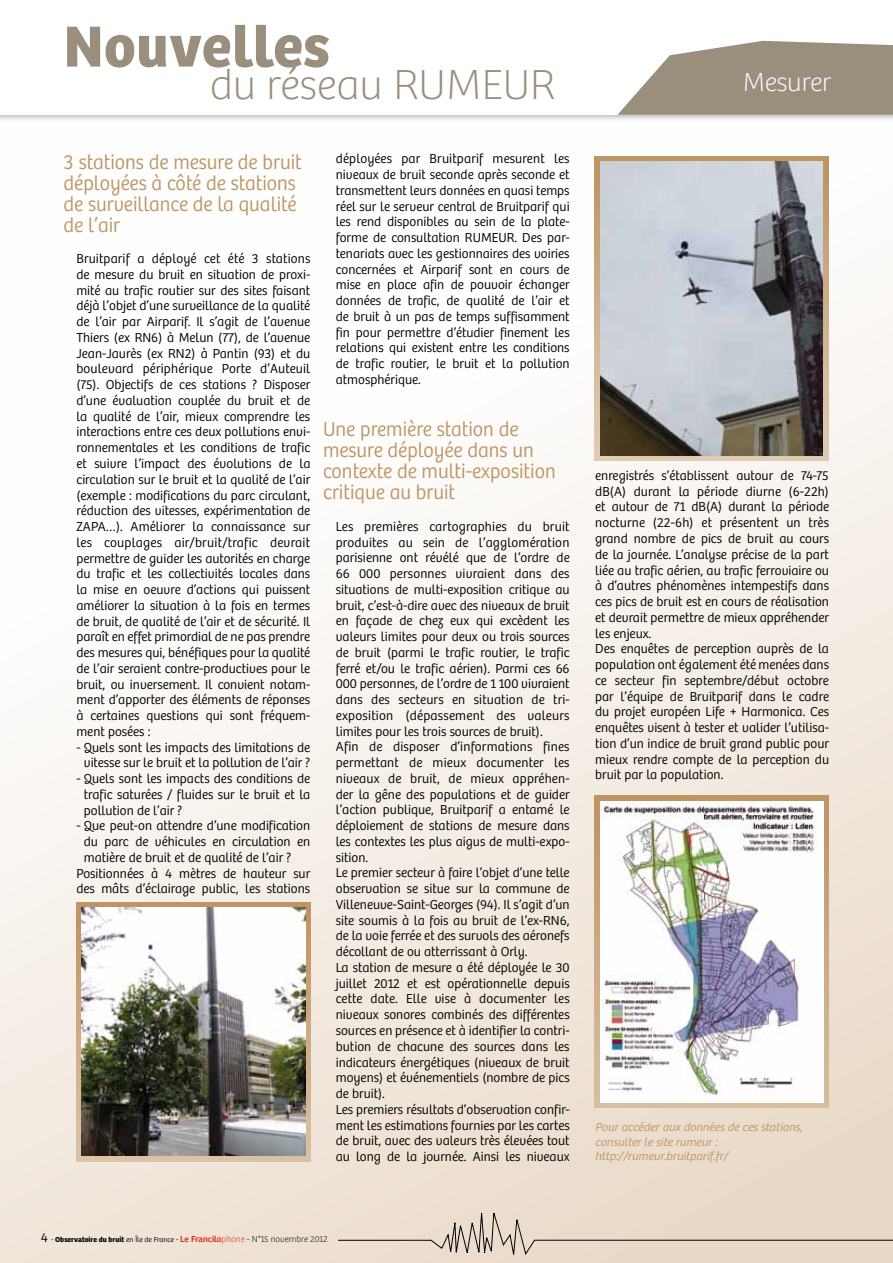
<style>
.page{position:relative;width:893px;height:1263px;background:#fff}
.page>*{position:absolute;margin:0;border:0;box-sizing:border-box;transform-origin:0 0}
.t1{font:700 60px "Bree Text";letter-spacing:.01em;color:#9a8e7d}
.t2{font:100 43.5px "Bree";color:#9a8e7d}
.t3{font:100 27px "Bree";letter-spacing:-.005em;color:#fff}
.t4{font:300 21px/21px "Bree";color:#bf9564;scale:.95 1}
.t5{font:300 13.5px/15.8px "Bree";color:#000;text-align:justify}
.t6{font:italic 300 12px/14.4px "Bree";color:#bf9564}
.t7{font:700 7.5px "Bree Text";color:#000}
.s1{font-family:"Bree";font-weight:300;font-size:13.5px}
.s2{font-family:"Bree";font-weight:300}
.s3{font-weight:400;font-size:9px;color:#e32119}
.s4{font-family:"Bree";font-weight:100;font-size:9px;color:#e32119}
.s5{font-family:"Bree";font-weight:100;font-size:9px}
</style>
<div class="page">
<div style="left:0;top:0;width:893px;height:1263px;background:linear-gradient(to bottom,#fff,#ede0d1)"></div>
<div style="left:0;top:0;width:893px;height:123px;background:#000;opacity:.45"></div>
<div style="left:0;top:0;width:893px;height:115px;background:#fff"></div>
<svg style="left:338px;top:1206px;width:555px;height:52px;background:#e2d4c3"></svg>
<div style="left:595px;top:156px;width:234px;height:305px;background:linear-gradient(to bottom,#bd9260,#e0ccb5)"></div>
<svg style="left:595px;top:796px;width:234px;height:312px"></svg>
<div style="left:76px;top:902px;width:234px;height:259px;background:linear-gradient(to bottom,#bd9361,#dbc3a8)"></div>
<img style="left:600px;top:801px;width:220px;height:302px">
<img style="left:81px;top:907px;width:224px;height:248px">
<svg style="left:617px;top:41px;width:276px;height:74px"></svg>
<img style="left:600px;top:161px;width:223px;height:294px">
<h1 class="t1" style="left:64px;top:9px;width:267px">Nouvelles</h1>
<h2 class="t2" style="left:210px;top:59px;width:347px">du réseau RUMEUR</h2>
<h3 class="t3" style="left:743px;top:66px;width:90px">Mesurer</h3>
<h3 class="t4" style="left:64px;top:151px;width:252px">3 stations de mesure de bruit déployées à côté de stations de surveillance de la qualité de l’air</h3>
<p class="t5" style="left:76px;top:251px;width:236px">Bruitparif a déployé cet été 3 stations de mesure du bruit en situation de proxi&shy;mité au trafic routier sur des sites faisant déjà l’objet d’une surveillance de la qualité de l’air par Airparif. Il s’agit de l’avenue Thiers (ex RN6) à Melun (77), de l’avenue Jean-Jaurès (ex RN2) à Pantin (93) et du boulevard périphérique Porte d’Auteuil (75). Objectifs de ces stations ? Disposer d’une évaluation couplée du bruit et de la qualité de l’air, mieux comprendre les interactions entre ces deux pollutions envi&shy;ronnementales et les conditions de trafic et suivre l’impact des évolutions de la circulation sur le bruit et la qualité de l’air (exemple : modifications du parc circulant, réduction des vitesses, expérimentation de ZAPA…). Améliorer la connaissance sur les couplages air/bruit/trafic devrait permettre de guider les autorités en charge du trafic et les collectivités locales dans la mise en oeuvre d’actions qui puissent améliorer la situation à la fois en termes de bruit, de qualité de l’air et de sécurité. Il paraît en effet primordial de ne pas prendre des mesures qui, bénéfiques pour la qualité de l’air seraient contre-productives pour le bruit, ou inversement. Il convient notam&shy;ment d’apporter des éléments de réponses à certaines questions qui sont fréquem&shy;ment posées :</p>
<p class="t5" style="left:76px;top:739px;width:235px;text-align:center">- Quels sont les impacts des limitations de vitesse sur le bruit et la pollution de l’air ?</p>
<p class="t5" style="left:84px;top:771px;width:228px;text-indent:-7px">- Quels sont les impacts des conditions de trafic saturées / fluides sur le bruit et la pollution de l’air ?</p>
<p class="t5" style="left:76px;top:818px;width:235px">- Que peut-on attendre d’une modification</p>
<p class="t5" style="left:84px;top:834px;width:228px">du parc de véhicules en circulation en</p>
<p class="t5" style="left:84px;top:850px;width:209px">matière de bruit et de qualité de l’air ?</p>
<p class="t5" style="left:76px;top:865px;width:235px">Positionnées à 4 mètres de hauteur sur</p>
<p class="t5" style="left:76px;top:881px;width:235px">des mâts d’éclairage public, les stations</p>
<p class="t5" style="left:336px;top:151px;width:235px">déployées par Bruitparif mesurent les niveaux de bruit seconde après seconde et transmettent leurs données en quasi temps réel sur le serveur central de Bruitparif qui les rend disponibles au sein de la plate&shy;forme de consultation rumeur</p>
<p class="t5" style="left:336px;top:230px;width:235px;text-indent:179px">. Des par&shy;tenariats avec les gestionnaires des voiries concernées et Airparif sont en cours de mise en place afin de pouvoir échanger données de trafic, de qualité de l’air et de bruit à un pas de temps suffisamment fin pour permettre d’étudier finement les relations qui existent entre les conditions de trafic routier, le bruit et la pollution atmosphérique.</p>
<h3 class="t4" style="left:323px;top:419px;width:246px">Une première station de mesure déployée dans un contexte de multi-exposition critique au bruit</h3>
<p class="t5" style="left:336px;top:519px;width:235px;text-align:left">Les premières cartographies du bruit produites au sein de l’agglomération parisienne ont révélé que de l’ordre de 66 000 personnes vivraient dans des situations de multi-exposition critique au bruit, c’est-à-dire avec des niveaux de bruit en façade de chez eux qui excèdent les valeurs limites pour deux ou trois sources de bruit (parmi le trafic routier, le trafic ferré et/ou le trafic aérien). Parmi ces 66<br>000 personnes, de l’ordre de 1 100 vivraient dans des secteurs en situation de tri&shy;exposition (dépassement des valeurs limites pour les trois sources de bruit).<br>Afin de disposer d’informations fines permettant de mieux documenter les niveaux de bruit, de mieux appréhen&shy;der la gêne des populations et de guider l’action publique, Bruitparif a entamé le déploiement de stations de mesure dans les contextes les plus aigus de multi-expo&shy;sition.<br>Le premier secteur à faire l’objet d’une telle observation se situe sur la commune de Villeneuve-Saint-Georges (94). Il s’agit d’un site soumis à la fois au bruit de l’ex-RN6, de la voie ferrée et des survols des aéronefs décollant de ou atterrissant à Orly.<br>La station de mesure a été déployée le 30 juillet 2012 et est opérationnelle depuis cette date. Elle vise à documenter les niveaux sonores combinés des différentes sources en présence et à identifier la contri&shy;bution de chacune des sources dans les indicateurs énergétiques (niveaux de bruit moyens) et événementiels (nombre de pics de bruit).<br>Les premiers résultats d’observation confir&shy;ment les estimations fournies par les cartes de bruit, avec des valeurs très élevées tout au long de la journée. Ainsi les niveaux</p>
<p class="t5" style="left:595px;top:468px;width:235px;text-align:left">enregistrés s’établissent autour de 74-75 dB(A) durant la période diurne (6-22h) et autour de 71 dB(A) durant la période nocturne (22-6h) et présentent un très grand nombre de pics de bruit au cours de la journée. L’analyse précise de la part liée au trafic aérien, au trafic ferroviaire ou à d’autres phénomènes intempestifs dans ces pics de bruit est en cours de réalisation et devrait permettre de mieux appréhender les enjeux.<br>Des enquêtes de perception auprès de la population ont également été menées dans ce secteur fin septembre/début octobre par l’équipe de Bruitparif dans le cadre du projet européen Life + Harmonica. Ces enquêtes visent à tester et valider l’utilisa&shy;tion d’un indice de bruit grand public pour mieux rendre compte de la perception du bruit par la population.</p>
<p class="t6" style="left:595px;top:1120px;width:211px">Pouraccéderaux données de ces stations, consulterle site rumeur: http://rumeur.bruitparif.fr/</p>
<p class="t7" style="left:41px;top:1235px;width:288px"><span class="s1">4</span> <span class="s2">-</span> Observatoire du bruit <span class="s2">en Île de France -</span> <span class="s3">Le Francilo</span><span class="s4">phone</span> <span class="s5">- N°15 novembre 2012</span></p>
</div>
